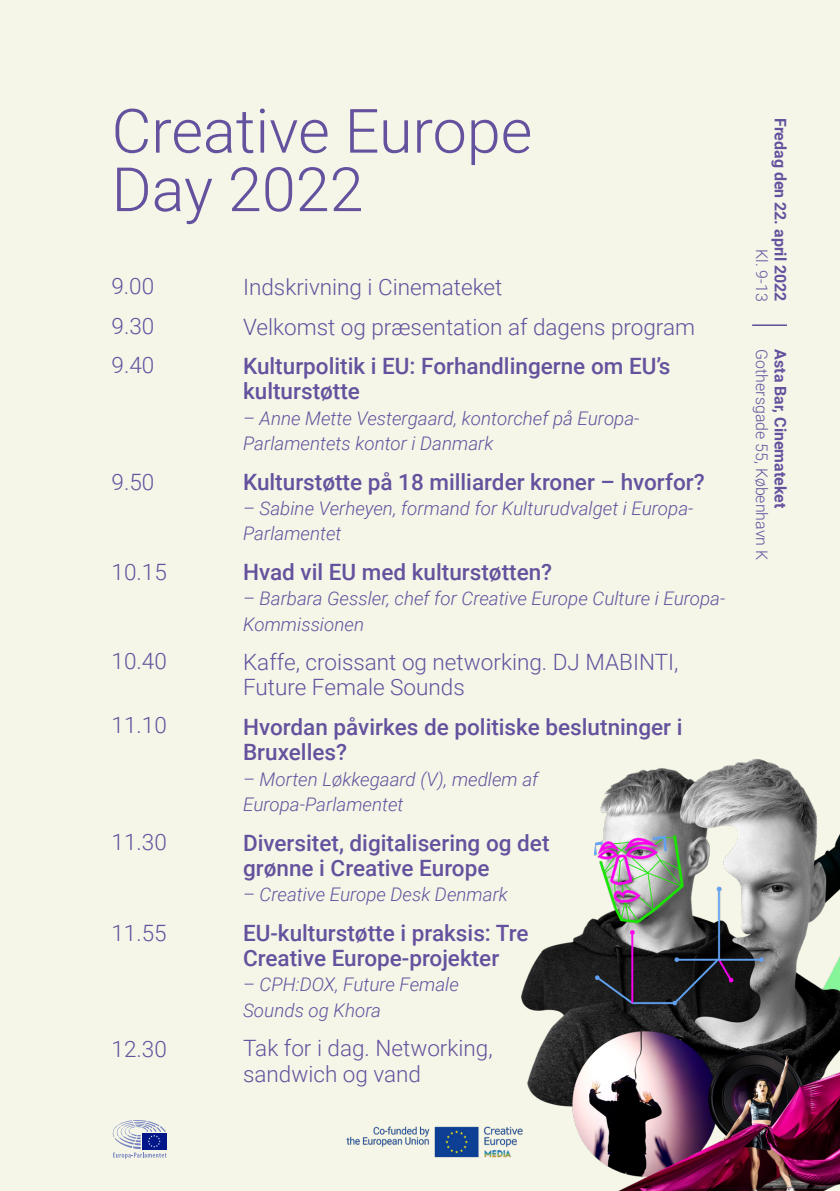
<style>
.page{position:relative;width:840px;height:1191px;background:#fff}
.page>*{position:absolute;margin:0;border:0;box-sizing:border-box;transform-origin:0 0}
.t1{font:300 61.2px "Roboto";color:#65529e}
.t2{font:300 22.6px "Roboto";color:#65529e}
.Afsnitsformat_2{font:500 22.4px/25.4px "Roboto";color:#65529e}
.Afsnitsformat_1{font:300 22.4px/25.4px "Roboto";color:#65529e}
.Afsnitsformat_3{font:italic 300 18.8px/25.4px "Roboto";color:#65529e}
.t3{font:700 16px/18.6px "Roboto";color:#65529e;text-align:right}
.t4{font:300 16px "Roboto";color:#65529e}
.s1{font-weight:300}
</style>
<div class="page">
<div style="left:0;top:0;width:839px;height:1191px;background:#f5f6e8"></div>
<img style="left:346px;top:1126px;width:166px;height:32px">
<svg style="left:113px;top:1120px;width:53px;height:39px"></svg>
<hr style="left:751px;top:325px;width:35px;height:1px;background:#65529e">
<img style="left:512px;top:758px;width:327px;height:433px">
<p class="t1" style="left:111px;top:88px;width:422px">Creative Europe</p>
<p class="t1" style="left:111px;top:146px;width:253px">Day 2022</p>
<p class="t2" style="left:111px;top:270px;width:44px">9.00</p>
<p class="t2" style="left:111px;top:310px;width:44px">9.30</p>
<p class="t2" style="left:111px;top:349px;width:44px">9.40</p>
<p class="t2" style="left:111px;top:465px;width:44px">9.50</p>
<p class="t2" style="left:111px;top:555px;width:57px">10.15</p>
<p class="t2" style="left:111px;top:645px;width:57px">10.40</p>
<p class="t2" style="left:111px;top:709px;width:57px">11.10</p>
<p class="t2" style="left:111px;top:825px;width:57px">11.30</p>
<p class="t2" style="left:111px;top:917px;width:57px">11.55</p>
<p class="t2" style="left:111px;top:1032px;width:57px">12.30</p>
<p class="Afsnitsformat_1" style="left:243px;top:273px;width:261px">Indskrivning i Cinemateket</p>
<p class="Afsnitsformat_1" style="left:243px;top:313px;width:453px">Velkomst og præsentation af dagens program</p>
<p class="Afsnitsformat_2" style="left:243px;top:352px;width:428px">Kulturpolitik i EU: Forhandlingerne om EU’s kulturstøtte</p>
<p class="Afsnitsformat_3" style="left:243px;top:405px;width:398px">– Anne Mette Vestergaard, kontorchef på Europa-<br>Parlamentets kontor i Danmark</p>
<p class="Afsnitsformat_2" style="left:243px;top:468px;width:463px">Kulturstøtte på 18 milliarder kroner – hvorfor?</p>
<p class="Afsnitsformat_3" style="left:243px;top:495px;width:451px">– Sabine Verheyen, formand for Kulturudvalget i Europa-<br>Parlamentet</p>
<p class="Afsnitsformat_2" style="left:243px;top:558px;width:310px">Hvad vil EU med kulturstøtten?</p>
<p class="Afsnitsformat_3" style="left:243px;top:585px;width:483px">– Barbara Gessler, chef for Creative Europe Culture i Europa-<br>Kommissionen</p>
<p class="Afsnitsformat_1" style="left:243px;top:648px;width:436px">Kaffe, croissant og networking. DJ MABINTI,<br>Future Female Sounds</p>
<p class="Afsnitsformat_2" style="left:243px;top:713px;width:441px">Hvordan påvirkes de politiske beslutninger i<br>Bruxelles?</p>
<p class="Afsnitsformat_3" style="left:243px;top:765px;width:296px">– Morten Løkkegaard (V), medlem af<br>Europa-Parlamentet</p>
<p class="Afsnitsformat_2" style="left:243px;top:829px;width:308px">Diversitet, digitalisering og det grønne i Creative Europe</p>
<p class="Afsnitsformat_3" style="left:243px;top:881px;width:266px">– Creative Europe Desk Denmark</p>
<p class="Afsnitsformat_2" style="left:243px;top:919px;width:287px">EU-kulturstøtte i praksis: Tre<br>Creative Europe-projekter</p>
<p class="Afsnitsformat_3" style="left:243px;top:971px;width:217px">– CPH:DOX, Future Female<br>Sounds og Khora</p>
<p class="Afsnitsformat_1" style="left:243px;top:1034px;width:251px">Tak for i dag. Networking, sandwich og vand</p>
<p class="t3" style="left:790px;top:118px;width:185px;rotate:90deg">Fredag den 22. april 2022<br><span class="s1">Kl. 9-13</span></p>
<p class="t4" style="left:772px;top:349px;width:212px;rotate:90deg">Gothersgade 55, København K</p>
<p class="t3" style="left:790px;top:349px;width:160px;rotate:90deg">Asta Bar, Cinemateket</p>
</div>
